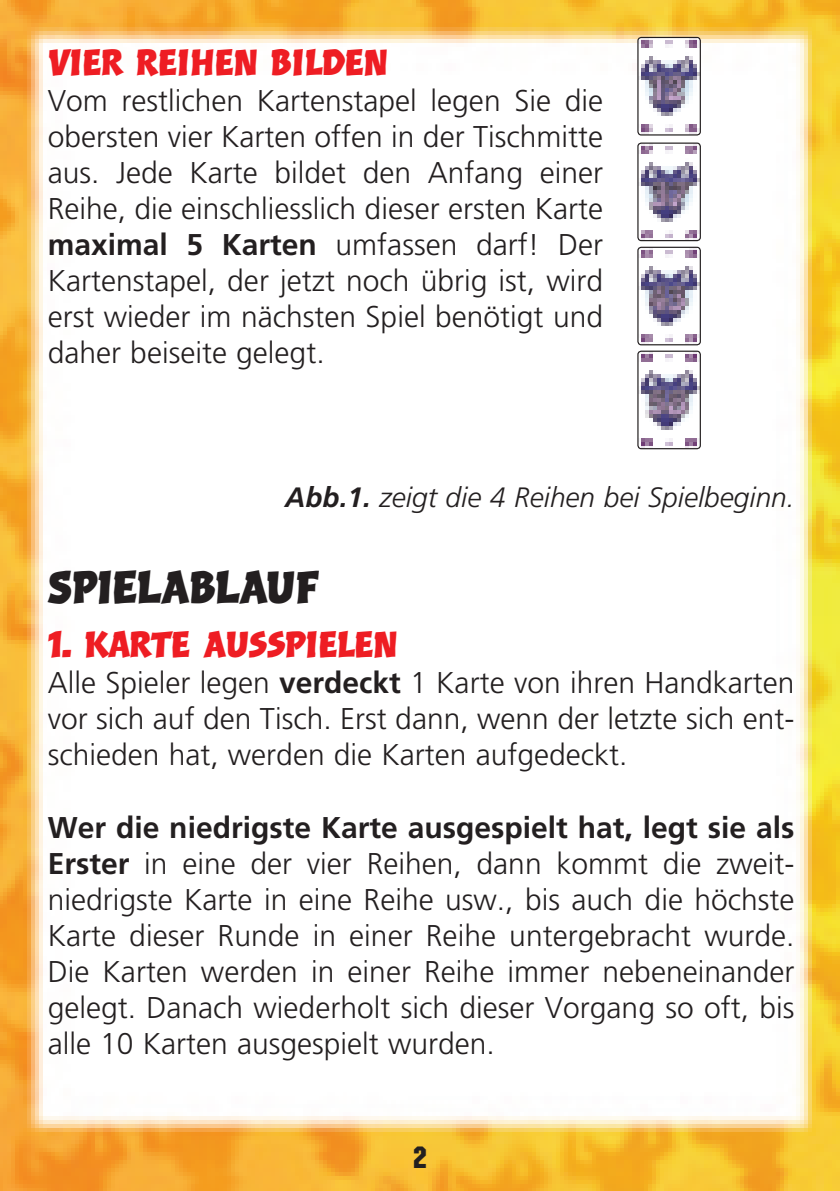
<style>
.page{position:relative;width:840px;height:1191px;background:#fff}
.page>*{position:absolute;margin:0;border:0;box-sizing:border-box;transform-origin:0 0}
.Überschrift{font:40px "Balder LL";color:#231f20}
.Überschrift_2{font:32px "Balder LL";color:#ee1d23}
.Text{font:300 30px/36px "Frutiger";color:#231f20;text-align:justify}
.Text-2{font:30px "Machine";color:#231f20}
.Abb{font:italic 300 28px "Frutiger";color:#231f20}
.s1{font-weight:700}
</style>
<div class="page">
<img style="left:0;top:0;width:839px;height:1191px">
<img style="left:637px;top:37px;width:63px;height:98px">
<div style="left:637px;top:37px;width:63px;height:99px;border:1px solid #231f20;border-radius:3px"></div>
<img style="left:637px;top:143px;width:63px;height:98px">
<div style="left:637px;top:142px;width:63px;height:99px;border:1px solid #231f20;border-radius:3px"></div>
<img style="left:637px;top:247px;width:63px;height:98px">
<div style="left:637px;top:247px;width:63px;height:98px;border:1px solid #231f20;border-radius:3px"></div>
<img style="left:637px;top:351px;width:63px;height:98px">
<div style="left:637px;top:350px;width:63px;height:99px;border:1px solid #231f20;border-radius:3px"></div>
<p class="Überschrift_2" style="left:48px;top:41px;width:341px">VIER REIHEN BILDEN</p>
<p class="Text" style="left:48px;top:82px;width:556px">Vom restlichen Kartenstapel legen Sie die obersten vier Karten offen in der Tischmitte aus. Jede Karte bildet den Anfang einer Reihe, die einschliesslich dieser ersten Karte <span class="s1">maximal 5 Karten</span> umfassen darf! Der Kartenstapel, der jetzt noch übrig ist, wird erst wieder im nächsten Spiel benötigt und daher beiseite gelegt.</p>
<p class="Abb" style="left:285px;top:481px;width:510px"><span class="s1">Abb.1.</span> zeigt die 4 Reihen bei Spielbeginn.</p>
<p class="Überschrift" style="left:48px;top:561px;width:273px">SPIELABLAUF</p>
<p class="Überschrift_2" style="left:48px;top:623px;width:351px">1. KARTE AUSSPIELEN</p>
<p class="Text" style="left:48px;top:665px;width:748px">Alle Spieler legen <span class="s1">verdeckt</span> 1 Karte von ihren Handkarten vor sich auf den Tisch. Erst dann, wenn der letzte sich ent&shy;schieden hat, werden die Karten aufgedeckt.</p>
<p class="Text" style="left:48px;top:809px;width:748px"><span class="s1">Wer die niedrigste Karte ausgespielt hat, legt sie als Erster</span> in eine der vier Reihen, dann kommt die zweit&shy;niedrigste Karte in eine Reihe usw., bis auch die höchste Karte dieser Runde in einer Reihe untergebracht wurde.<br>Die Karten werden in einer Reihe immer nebeneinander gelegt. Danach wiederholt sich dieser Vorgang so oft, bis alle 10 Karten ausgespielt wurden.</p>
<p class="Text-2" style="left:413px;top:1140px;width:15px">2</p>
</div>
